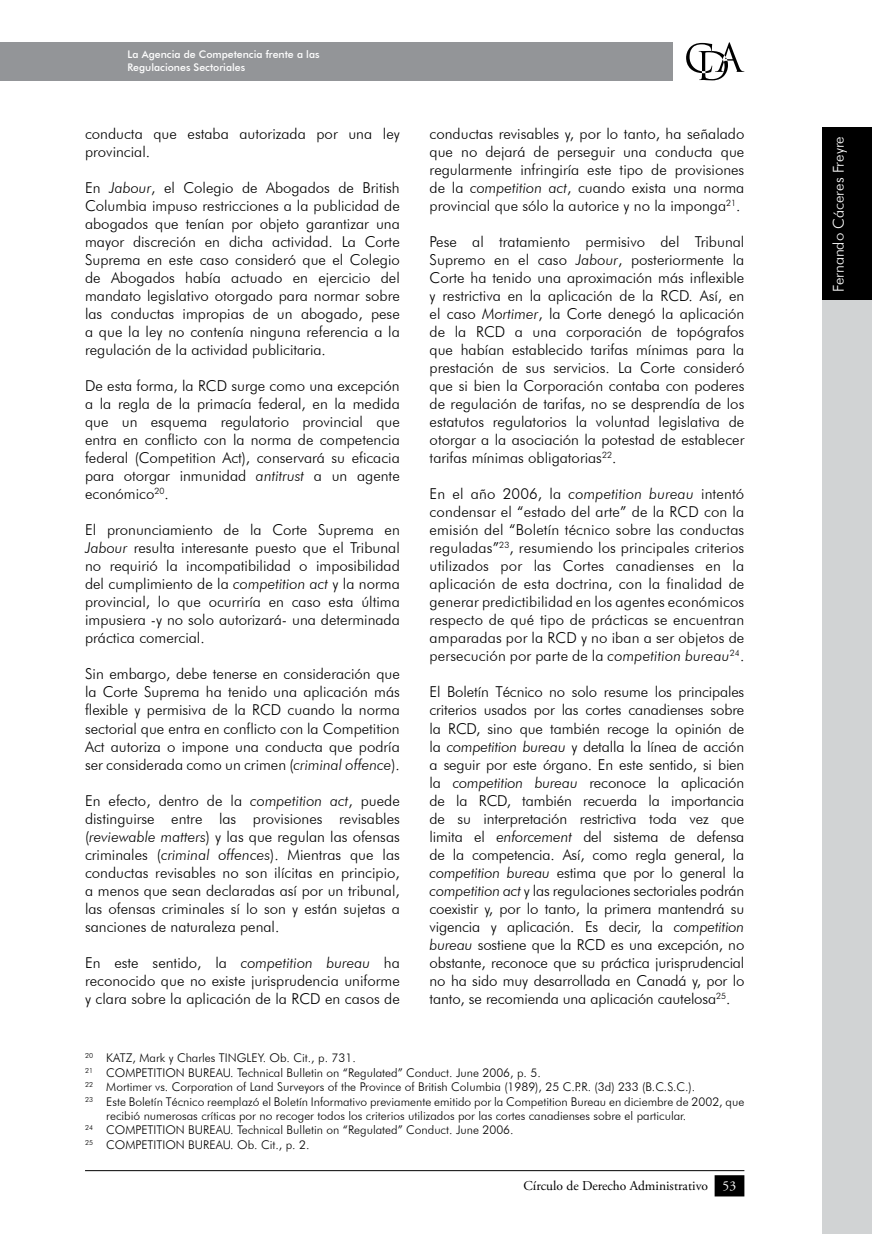
<style>
.page{position:relative;width:872px;height:1234px;background:#fff}
.page>*{position:absolute;margin:0;border:0;box-sizing:border-box;transform-origin:0 0}
.t1{font:300 15px/18px "Futura BT";color:#000;text-align:justify}
.t2{font:300 15px "Futura BT";color:#fff}
.t3{font:13.5px "Adobe Garamond Pro";color:#000}
.t4{font:300 12px/14.4px "Futura BT";color:#000}
.t5{font:500 10.5px/12.6px "Futura BT";color:#fff}
.s1{font-style:italic}
.s2{color:#fff}
</style>
<div class="page">
<div style="left:822px;top:285px;width:50px;height:948px;background:#d1d3d4"></div>
<div style="left:822px;top:128px;width:50px;height:172px;background:#000"></div>
<div style="left:0;top:43px;width:673px;height:38px;background:#939598"></div>
<svg style="left:686px;top:42px;width:58px;height:38px"></svg>
<hr style="left:85px;top:1169px;width:659px;height:1px;background:#000">
<div style="left:715px;top:1175px;width:28px;height:20px;background:#000"></div>
<div style="left:714px;top:1174px;width:30px;height:22px;border:2px solid #000"></div>
<p class="t5" style="left:128px;top:48px;width:193px">La Agencia de Competencia frente a las<br>Regulaciones Sectoriales</p>
<p class="t1" style="left:85px;top:125px;width:316px">conducta que estaba autorizada por una ley provincial.</p>
<p class="t1" style="left:85px;top:179px;width:316px">E n <span class="s1">Jabour</span>, el Colegio de Abogados de British Columbia impuso restricciones a la publicidad de abogados que tenían por objeto garantizar una mayor discreción en dicha actividad. La Corte Suprema en este caso consideró que el Colegio de Abogados había actuado en ejercicio del mandato legislativo otorgado para normar sobre las conductas impropias de un abogado, pese a que la ley no contenía ninguna referencia a la regulación de la actividad publicitaria.</p>
<p class="t1" style="left:85px;top:377px;width:316px">De esta forma, la RCD surge como una excepción a la regla de la primacía federal, en la medida que un esquema regulatorio provincial que entra en conflicto con la norma de competencia federal (Competition Act), conservará su eficacia para otorgar inmunidad <span class="s1">antitrust</span> a un agente económico<sup>20</sup>.</p>
<p class="t1" style="left:85px;top:521px;width:316px">E l pronunciamiento de la Corte Suprema en <span class="s1">Jabour</span> resulta interesante puesto que el Tribunal no requirió la incompatibilidad o imposibilidad del cumplimiento de la <span class="s1">competition act</span> y la norma provincial, lo que ocurriría en caso esta última impusiera -y no solo autorizará- una determinada práctica comercial.</p>
<p class="t1" style="left:85px;top:665px;width:316px">Sin embargo, debe tenerse en consideración que la Corte Suprema ha tenido una aplicación más flexible y permisiva de la RCD cuando la norma sectorial que entra en conflicto con la Competition Act autoriza o impone una conducta que podría ser considerada como un crimen (<span class="s1">criminal offence</span>).</p>
<p class="t1" style="left:85px;top:791px;width:316px">E n efecto, dentro de la <span class="s1">competition act</span>, puede distinguirse entre las provisiones revisables (<span class="s1">reviewable matters</span>) y las que regulan las ofensas criminales (<span class="s1">criminal offences</span>). Mientras que las conductas revisables no son ilícitas en principio, a menos que sean declaradas así por un tribunal, las ofensas criminales sí lo son y están sujetas a sanciones de naturaleza penal.</p>
<p class="t1" style="left:85px;top:953px;width:316px">E n este sentido, la <span class="s1">competition bureau</span> ha reconocido que no existe jurisprudencia uniforme y clara sobre la aplicación de la RCD en casos de</p>
<p class="t1" style="left:429px;top:125px;width:316px">conductas revisables y, por lo tanto, ha señalado que no dejará de perseguir una conducta que regularmente infringiría este tipo de provisiones de la <span class="s1">competition act</span>, cuando exista una norma provincial que sólo la autorice y no la imponga<sup>21</sup>.</p>
<p class="t1" style="left:429px;top:233px;width:316px">Pese al tratamiento permisivo del Tribunal Supremo en el caso <span class="s1">Jabour</span>, posteriormente la Corte ha tenido una aproximación más inflexible y restrictiva en la aplicación de la RCD. Así, en el caso <span class="s1">Mortimer</span>, la Corte denegó la aplicación de la RCD a una corporación de topógrafos que habían establecido tarifas mínimas para la prestación de sus servicios. La Corte consideró que si bien la Corporación contaba con poderes de regulación de tarifas, no se desprendía de los estatutos regulatorios la voluntad legislativa de otorgar a la asociación la potestad de establecer tarifas mínimas obligatorias<sup>22</sup>.</p>
<p class="t1" style="left:429px;top:485px;width:316px">E n el año 2006, la <span class="s1">competition bureau</span> intentó condensar el “estado del arte” de la RCD con la emisión del “Boletín técnico sobre las conductas reguladas”<sup>23</sup>, resumiendo los principales criterios utilizados por las Cortes canadienses en la aplicación de esta doctrina, con la finalidad de generar predictibilidad en los agentes económicos respecto de qué tipo de prácticas se encuentran amparadas por la RCD y no iban a ser objetos de persecución por parte de la <span class="s1">competition bureau</span><sup>24</sup>.</p>
<p class="t1" style="left:429px;top:683px;width:316px">E l Boletín Técnico no solo resume los principales criterios usados por las cortes canadienses sobre la RCD, sino que también recoge la opinión de la <span class="s1">competition bureau</span> y detalla la línea de acción a seguir por este órgano. E n este sentido, si bien la <span class="s1">competition bureau</span> reconoce la aplicación de la RCD, también recuerda la importancia de su interpretación restrictiva toda vez que limita el <span class="s1">enforcement</span> del sistema de defensa de la competencia. Así, como regla general, la <span class="s1">competition bureau</span> estima que por lo general la <span class="s1">competition act</span> y las regulaciones sectoriales podrán coexistir y, por lo tanto, la primera mantendrá su vigencia y aplicación. Es decir, la <span class="s1">competition bureau</span> sostiene que la RCD es una excepción, no obstante, reconoce que su práctica jurisprudencial no ha sido muy desarrollada en Canadá y, por lo tanto, se recomienda una aplicación cautelosa<sup>25</sup>.</p>
<p class="t4" style="left:85px;top:1050px;width:272px"><sup>20</sup> KATZ, Mark y Charles TI NGLEY. Ob. Cit., p. 731.<br><sup>21</sup> COMPETITI</p>
<p class="t4" style="left:165px;top:1064px;width:377px">ON BUREAU. Technical Bulletin on “Regulated” Conduct. June 2006, p. 5.</p>
<p class="t4" style="left:85px;top:1079px;width:612px"><sup>22</sup> Mortimer vs. Corporation of Land Surveyors of the Province of British Columbia (1989), 25 C.P.R. (3d) 233 (B.C.S.C.).</p>
<p class="t4" style="left:85px;top:1093px;width:661px"><sup>23</sup> Este Boletín Técnico reemplazó el Boletín I nformativo previamente emitido por la Competition Bureau en diciembre de 2002, que</p>
<p class="t4" style="left:106px;top:1108px;width:581px">recibió numerosas críticas por no recoger todos los criterios utilizados por las cortes canadienses sobre el particular.</p>
<p class="t4" style="left:85px;top:1122px;width:62px"><sup>24</sup> COMPETITI</p>
<p class="t4" style="left:165px;top:1122px;width:350px">ON BUREAU. Technical Bulletin on “Regulated” Conduct. June 2006.</p>
<p class="t4" style="left:85px;top:1136px;width:62px"><sup>25</sup> COMPETITI</p>
<p class="t4" style="left:165px;top:1136px;width:146px">ON BUREAU. Ob. Cit., p. 2.</p>
<p class="t3" style="left:523px;top:1176px;width:214px">Círculo de Derecho Administrativo <span class="s2">53</span></p>
<p class="t2" style="left:829px;top:292px;width:158px;rotate:-90deg">Fernando Cáceres Freyre</p>
</div>
